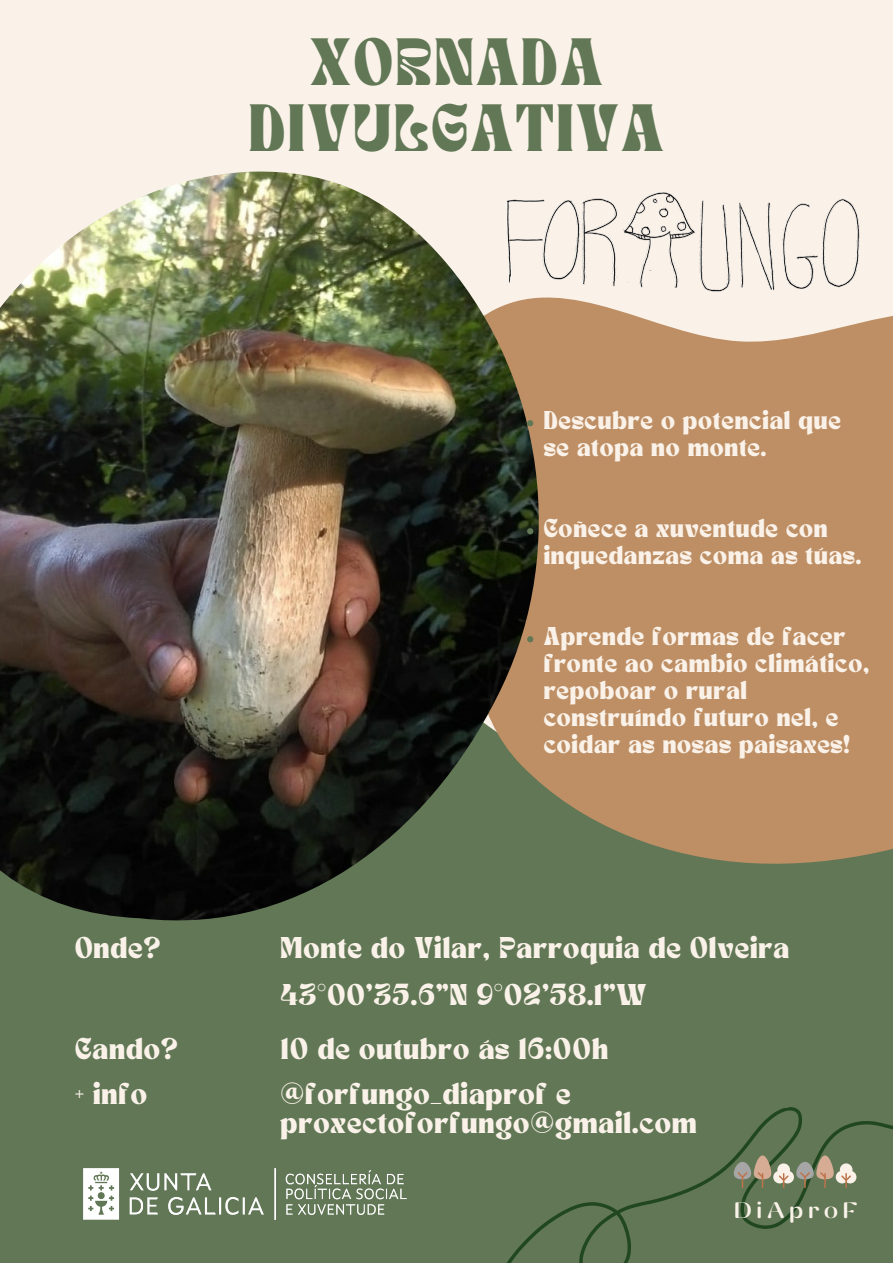
<style>
.page{position:relative;width:893px;height:1263px;background:#faf2e9}
.page>*{position:absolute;margin:0;border:0;box-sizing:border-box;transform-origin:0 0}
.t1{font:46.65px/65.2px "TAN NIMBUS";letter-spacing:.065em;color:#617755;text-align:center}
.t2{font:500 22.42px "Yodnam";letter-spacing:.19em;color:#faf2e9}
.t3{font:21px/46.1px "TAN NIMBUS";letter-spacing:.045em;color:#faf2e9}
.t4{font:18px/27px "TAN NIMBUS";letter-spacing:.045em;color:#faf2e9}
</style>
<div class="page">
<div style="left:0;top:938px;width:893px;height:325px;background:#617755"></div>
<svg style="left:277px;top:225px;width:616px;height:804px;background:#a48c66"></svg>
<div style="left:473px;top:1066px;width:420px;height:197px;background:#617755"></div>
<img style="left:0;top:171px;width:539px;height:767px">
<img style="left:84px;top:1168px;width:323px;height:52px">
<div style="left:777px;top:1163px;width:13px;height:13px;background:#faf2e9;border-radius:50%"></div>
<div style="left:773px;top:1171px;width:13px;height:12px;background:#faf2e9;border-radius:50%"></div>
<div style="left:781px;top:1171px;width:13px;height:12px;background:#faf2e9;border-radius:50%"></div>
<svg style="left:778px;top:1173px;width:11px;height:15px"></svg>
<svg style="left:734px;top:1155px;width:37px;height:33px"></svg>
<div style="left:840px;top:1163px;width:12px;height:13px;background:#faf2e9;border-radius:50%"></div>
<div style="left:835px;top:1171px;width:13px;height:12px;background:#faf2e9;border-radius:50%"></div>
<div style="left:844px;top:1171px;width:12px;height:12px;background:#faf2e9;border-radius:50%"></div>
<svg style="left:841px;top:1173px;width:10px;height:15px"></svg>
<svg style="left:796px;top:1155px;width:37px;height:33px"></svg>
<svg style="left:527px;top:420px;width:6px;height:6px"></svg>
<svg style="left:527px;top:528px;width:6px;height:6px"></svg>
<svg style="left:527px;top:636px;width:6px;height:6px"></svg>
<img style="left:506px;top:190px;width:353px;height:103px">
<h1 class="t1" style="left:249px;top:35px;width:416px">XORNADA<br>DIVULGATIVA</h1>
<p class="t4" style="left:544px;top:409px;width:299px">Descubre o potencial que se atopa no monte.</p>
<p class="t4" style="left:544px;top:517px;width:319px">Coñece a xuventude con inquedanzas coma as túas.</p>
<p class="t3" style="left:75px;top:927px;width:87px">Onde?</p>
<p class="t3" style="left:75px;top:1028px;width:104px">Cando?</p>
<p class="t4" style="left:544px;top:625px;width:327px">Aprende formas de facer fronte ao cambio climático, repoboar o rural construíndo futuro nel, e coidar as nosas paisaxes!</p>
<p class="t3" style="left:280px;top:927px;width:510px">Monte do Vilar, Parroquia de Olveira<br>43°00'35.6"N 9°02'58.1"W</p>
<p class="t3" style="left:281px;top:1028px;width:329px">10 de outubro ás 16:00h</p>
<p class="t3" style="left:75px;top:1073px;width:73px">+ info</p>
<p class="t3" style="left:280px;top:1081px;width:418px;line-height:29.2px">@forfungo_diaprof e proxectoforfungo@gmail.com</p>
<p class="t2" style="left:734px;top:1199px;width:125px">DiAproF</p>
</div>
